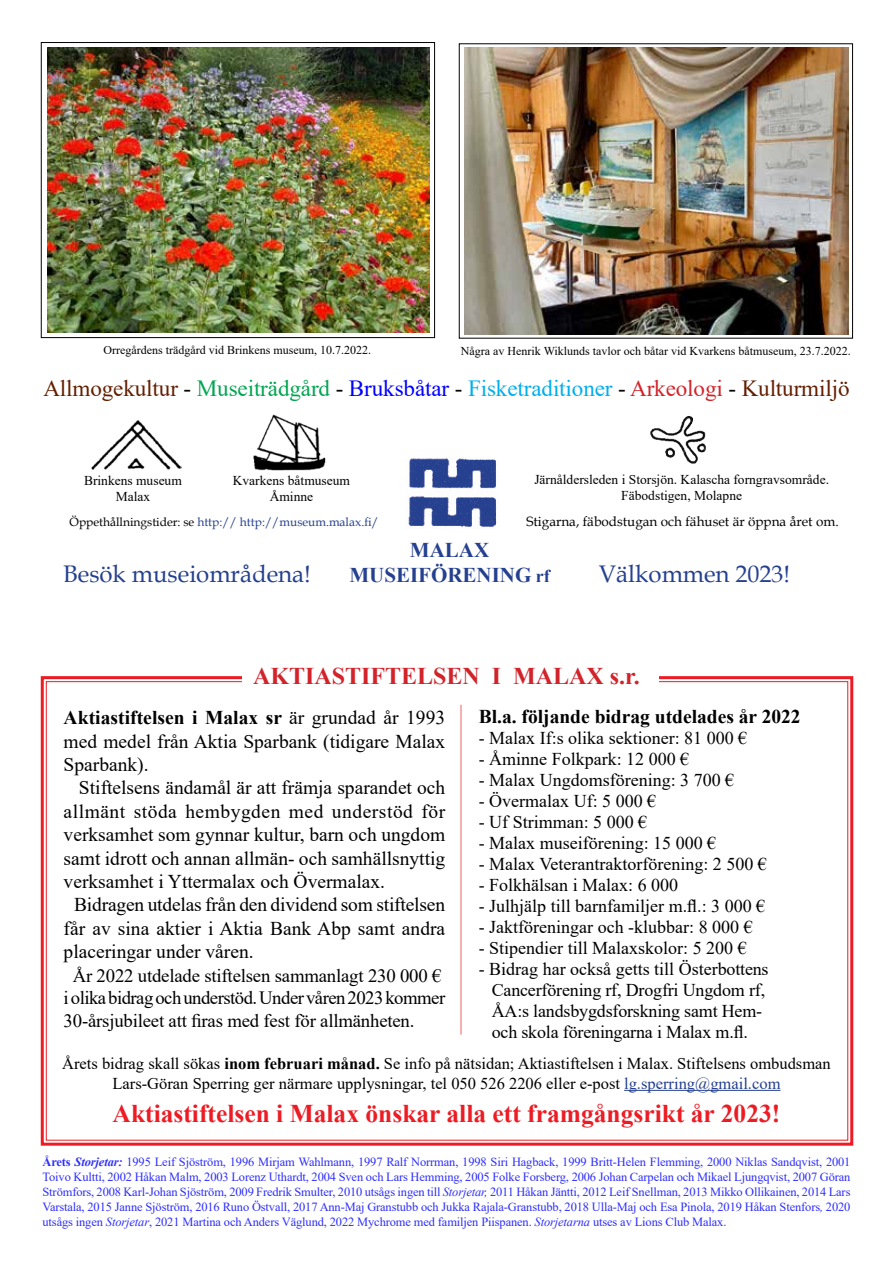
<style>
.page{position:relative;width:893px;height:1263px;background:#fff}
.page>*{position:absolute;margin:0;border:0;box-sizing:border-box;transform-origin:0 0}
.t1{font:700 25.5px "Times New Roman";color:#ed1c24}
.t2{font:24px "Book Antiqua";color:#25408f}
.t3{font:700 24px "Times New Roman";color:#d2232a}
.t4{font:23.1px "Times New Roman";letter-spacing:-.005em;color:#641f00}
.t5{font:700 21px/25.2px "Times New Roman";color:#25408f;text-align:center}
.t6{font:19.5px/23.4px "Times New Roman";color:#000;text-align:justify}
.t7{font:19.5px "Times New Roman";letter-spacing:.025em;color:#000}
.t8{font:700 19.5px "Times New Roman";color:#000}
.t9{font:18.75px/22.5px "Times New Roman";letter-spacing:-.01em;color:#000}
.t10{font:18px/21px "Times New Roman";color:#000;text-align:center}
.t11{font:16.5px/19.8px "Times New Roman";color:#000;text-align:center}
.t12{font:13.5px/16.2px "Times New Roman";color:#000;text-align:center}
.t13{font:13.5px "Book Antiqua";color:#000}
.t14{font:12.45px/15px "Times New Roman";letter-spacing:-.01em;color:#2e2eff;text-align:justify}
.t15{font:12px "Times New Roman";color:#000}
.t16{font:12px "Book Antiqua";color:#25408f}
.s1{color:#000}
.s2{color:#00a651}
.s3{color:#00f}
.s4{color:#00aeef}
.s5{color:#d2232a}
.s6{font-size:18px}
.s7{font-weight:700}
.s8{color:#25408f}
.s9{font-weight:700;font-style:italic}
.s10{font-style:italic}
</style>
<div class="page">
<svg style="left:40px;top:676px;width:814px;height:470px"></svg>
<div style="left:249px;top:659px;width:410px;height:37px;background:#fff"></div>
<img style="left:253px;top:414px;width:73px;height:57px">
<img style="left:91px;top:420px;width:90px;height:50px">
<img style="left:650px;top:416px;width:56px;height:48px">
<img style="left:408px;top:458px;width:89px;height:69px">
<hr style="left:461px;top:705px;width:1px;height:329px;background:#f36066">
<hr style="left:624px;top:1090px;width:156px;height:1px;background:#25408f">
<div style="left:41px;top:42px;width:394px;height:296px;border:1px solid #000"></div>
<img style="left:464px;top:47px;width:385px;height:288px">
<img style="left:48px;top:47px;width:381px;height:285px">
<p class="t15" style="left:104px;top:341px;width:269px">Orregårdens trädgård vid Brinkens museum, 10.7.2022.</p>
<p class="t15" style="left:461px;top:343px;width:391px">Några av Henrik Wiklunds tavlor och båtar vid Kvarkens båtmuseum, 23.7.2022.</p>
<h3 class="t4" style="left:43px;top:372px;width:808px">Allmogekultur <span class="s1">-</span> <span class="s2">Museiträdgård</span> <span class="s1">-</span> <span class="s3">Bruksbåtar</span> <span class="s1">-</span> <span class="s4">Fisketraditioner</span> <span class="s1">-</span> <span class="s5">Arkeologi</span> <span class="s1">-</span> Kulturmiljö</h3>
<p class="t12" style="left:84px;top:472px;width:99px">Brinkens museum<br>Malax</p>
<p class="t12" style="left:233px;top:472px;width:119px">Kvarkens båtmuseum<br>Åminne</p>
<p class="t12" style="left:534px;top:470px;width:296px">Järnåldersleden i Storsjön. Kalascha forngravsområde.<br>Fäbodstigen, Molapne</p>
<p class="t16" style="left:70px;top:513px;width:311px"><span class="s1">Öppethållningstider: se</span> http:// http://museum.malax.fi/</p>
<p class="t13" style="left:526px;top:512px;width:314px">Stigarna, fäbodstugan och fähuset är öppna året om.</p>
<h3 class="t5" style="left:349px;top:537px;width:202px">MALAX<br>MUSEIFÖRENING <span class="s6">rf</span></h3>
<h2 class="t2" style="left:63px;top:557px;width:249px">Besök museiområdena!</h2>
<h2 class="t2" style="left:599px;top:557px;width:193px">Välkommen 2023!</h2>
<h2 class="t3" style="left:253px;top:658px;width:388px">AKTIASTIFTELSEN I MALAX s.r.</h2>
<h3 class="t6" style="left:64px;top:705px;width:383px"><span class="s7">Aktiastiftelsen i Malax sr</span> är grundad år 1993 med medel från Aktia Sparbank (tidigare Malax Sparbank).</h3>
<h3 class="t6" style="left:79px;top:775px;width:368px">Stiftelsens ändamål är att främja sparandet och</h3>
<h3 class="t7" style="left:64px;top:797px;width:383px">allmänt stöda hembygden med understöd för</h3>
<h3 class="t6" style="left:64px;top:822px;width:383px">verksamhet som gynnar kultur, barn och ungdom</h3>
<h3 class="t6" style="left:64px;top:846px;width:383px">samt idrott och annan allmän- och samhällsnyttig</h3>
<h3 class="t6" style="left:64px;top:869px;width:323px">verksamhet i Yttermalax och Övermalax.</h3>
<h3 class="t6" style="left:74px;top:892px;width:373px">Bidragen utdelas från den dividend som stiftelsen</h3>
<h3 class="t6" style="left:64px;top:916px;width:383px">får av sina aktier i Aktia Bank Abp samt andra</h3>
<h3 class="t6" style="left:64px;top:939px;width:192px">placeringar under våren.</h3>
<h3 class="t9" style="left:64px;top:963px;width:383px;text-indent:9px">År 2022 utdelade stiftelsen sammanlagt 230 000 € i olika bidrag och understöd. Under våren 2023 kommer<br>30-årsjubileet att firas med fest för allmänheten.</h3>
<h3 class="t8" style="left:479px;top:702px;width:323px">Bl.a. följande bidrag utdelades år 2022</h3>
<h3 class="t10" style="left:479px;top:727px;width:270px">- Malax If:s olika sektioner: 81 000 €</h3>
<h3 class="t10" style="left:479px;top:748px;width:212px">- Åminne Folkpark: 12 000 €</h3>
<h3 class="t10" style="left:479px;top:769px;width:257px">- Malax Ungdomsförening: 3 700 €</h3>
<h3 class="t10" style="left:479px;top:790px;width:179px">- Övermalax Uf: 5 000 €</h3>
<h3 class="t10" style="left:479px;top:811px;width:170px">- Uf Strimman: 5 000 €</h3>
<h3 class="t10" style="left:479px;top:832px;width:239px">- Malax museiförening: 15 000 €</h3>
<h3 class="t10" style="left:479px;top:853px;width:290px">- Malax Veterantraktorförening: 2 500 €</h3>
<h3 class="t10" style="left:479px;top:874px;width:201px">- Folkhälsan i Malax: 6 000</h3>
<h3 class="t10" style="left:479px;top:895px;width:288px">- Julhjälp till barnfamiljer m.fl.: 3 000 €</h3>
<h3 class="t10" style="left:479px;top:916px;width:275px">- Jaktföreningar och -klubbar: 8 000 €</h3>
<h3 class="t10" style="left:479px;top:937px;width:270px">- Stipendier till Malaxskolor: 5 200 €</h3>
<h3 class="t10" style="left:479px;top:958px;width:291px">- Bidrag har också getts till Österbottens Cancerförening rf, Drogfri Ungdom rf, ÅA:s landsbygdsforskning samt Hem&shy;och skola föreningarna i Malax m.fl.</h3>
<h3 class="t11" style="left:62px;top:1053px;width:770px">Årets bidrag skall sökas <span class="s7">inom februari månad.</span> Se info på nätsidan; Aktiastiftelsen i Malax. Stiftelsens ombudsman<br>Lars-Göran Sperring ger närmare upplysningar, tel 050 526 2206 eller e-post <span class="s8">lg.sperring@gmail.com</span></h3>
<h1 class="t1" style="left:113px;top:1094px;width:669px">Aktiastiftelsen i Malax önskar alla ett framgångsrikt år 2023!</h1>
<p class="t14" style="left:43px;top:1154px;width:809px"><span class="s7">Årets</span> <span class="s9">Storjetar:</span> 1995 Leif Sjöström, 1996 Mirjam Wahlmann, 1997 Ralf Norrman, 1998 Siri Hagback, 1999 Britt-Helen Flemming, 2000 Niklas Sandqvist, 2001<br>Toivo Kultti, 2002 Håkan Malm, 2003 Lorenz Uthardt, 2004 Sven och Lars Hemming, 2005 Folke Forsberg, 2006 Johan Carpelan och Mikael Ljungqvist, 2007 Göran Strömfors, 2008 Karl-Johan Sjöström, 2009 Fredrik Smulter, 2010 utsågs ingen till <span class="s10">Storjetar,</span> 2011 Håkan Jäntti, 2012 Leif Snellman, 2013 Mikko Ollikainen, 2014 Lars Varstala, 2015 Janne Sjöström, 2016 Runo Östvall, 2017 Ann-Maj Granstubb och Jukka Rajala-Granstubb, 2018 Ulla-Maj och Esa Pinola, 2019 Håkan Stenfors<span class="s10">,</span> 2020 utsågs ingen <span class="s10">Storjetar</span>, 2021 Martina och Anders Väglund, 2022 Mychrome med familjen Piispanen. <span class="s10">Storjetarna</span> utses av Lions Club Malax.</p>
</div>
